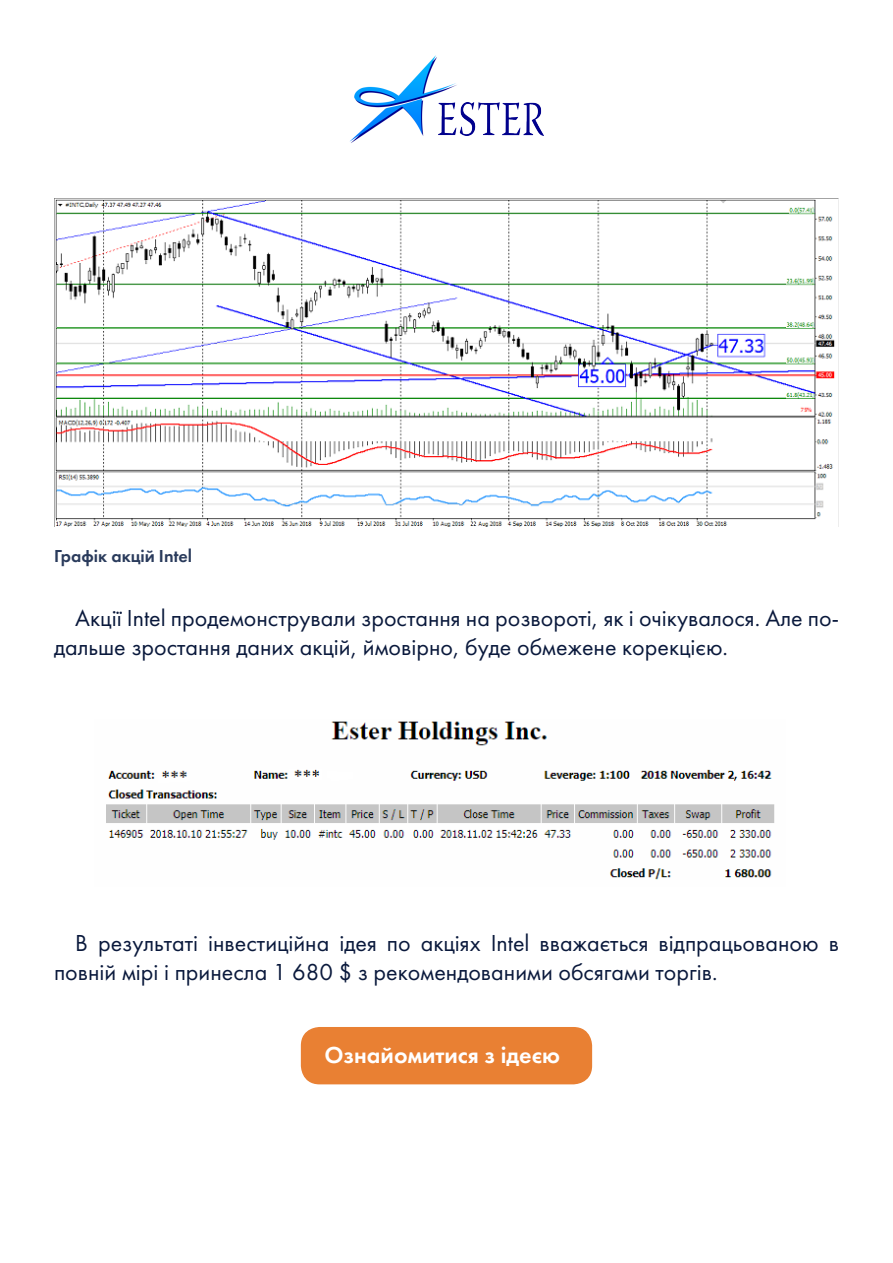
<style>
.page{position:relative;width:893px;height:1263px;background:#fff}
.page>*{position:absolute;margin:0;border:0;box-sizing:border-box;transform-origin:0 0}
.t1{font:24px/28.8px "Futura Book C";color:#0a193c}
.t2{font:24px "Futura Demi C";color:#fff}
.t3{font:18px "Futura Demi C";color:#2a3b5c}
</style>
<div class="page">
<img style="left:349px;top:55px;width:195px;height:88px">
<img style="left:438px;top:102px;width:105px;height:33px">
<img style="left:54px;top:199px;width:785px;height:327px">
<img style="left:106px;top:721px;width:669px;height:159px">
<div style="left:302px;top:1028px;width:289px;height:56px;background:#e98033;border-radius:18px"></div>
<div style="left:301px;top:1027px;width:291px;height:57px;border:2px solid #e98033;border-radius:18px"></div>
<p class="t3" style="left:54px;top:545px;width:140px">Графік акцій Intel</p>
<p class="t1" style="left:54px;top:604px;width:786px;text-indent:21px">Акції Intel продемонстрували зростання на розвороті, як і очікувалося. Але по&shy;дальше зростання даних акцій, ймовірно, буде обмежене корекцією.</p>
<p class="t1" style="left:54px;top:929px;width:786px;text-indent:21px">В результаті інвестиційна ідея по акціях Intel вважається відпрацьованою в повній мірі і принесла 1 680 $ з рекомендованими обсягами торгів.</p>
<p class="t2" style="left:324px;top:1041px;width:237px">Ознайомитися з ідеєю</p>
</div>
